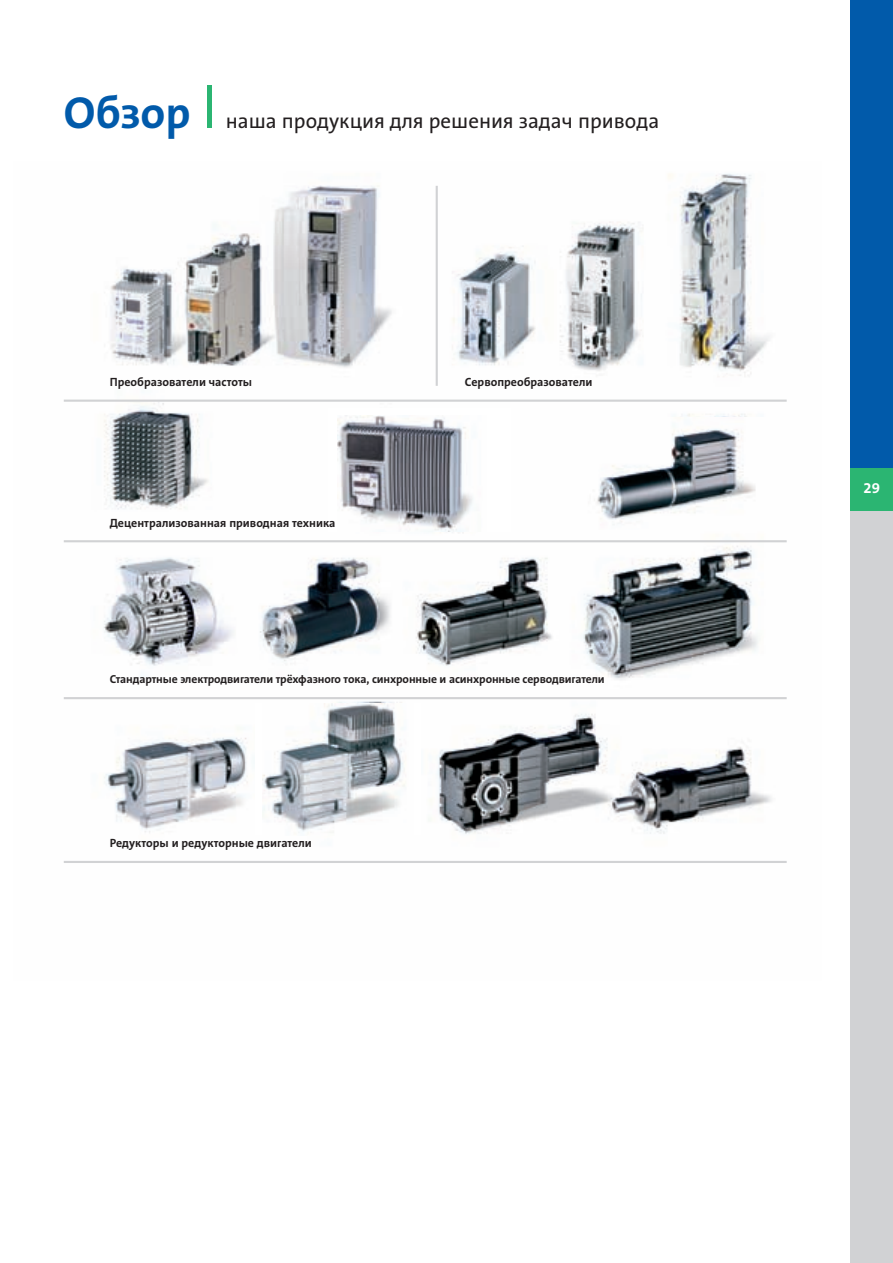
<style>
.page{position:relative;width:893px;height:1263px;background:#fff}
.page>*{position:absolute;margin:0;border:0;box-sizing:border-box;transform-origin:0 0}
.t1{font:21px "The Sans Cyr B5";color:#231f20}
.t2{font:700 15px "The Sans Cyr B7";color:#fff}
.t3{font:700 12px "The Sans Cyr B7";color:#231f20}
.t4{font:700 11.7px "The Sans Cyr B7";letter-spacing:-.01em;color:#231f20}
.s1{font-family:"The Sans Cyr B7";font-weight:700;font-size:45px;color:#015aaa}
</style>
<div class="page">
<div style="left:850px;top:0;width:43px;height:468px;background:#015aaa"></div>
<div style="left:850px;top:489px;width:43px;height:774px;background:#d1d2d4"></div>
<div style="left:850px;top:468px;width:43px;height:42px;background:#2bb572"></div>
<div style="left:207px;top:85px;width:5px;height:43px;background:#2bb572"></div>
<img style="left:63px;top:173px;width:724px;height:690px">
<hr style="left:64px;top:400px;width:723px;height:2px;background:#d1d2d4">
<hr style="left:64px;top:540px;width:723px;height:2px;background:#d1d2d4">
<hr style="left:64px;top:697px;width:723px;height:2px;background:#d1d2d4">
<hr style="left:64px;top:861px;width:723px;height:2px;background:#d1d2d4">
<hr style="left:436px;top:186px;width:2px;height:200px;background:#d1d2d4">
<div style="left:328px;top:408px;width:182px;height:123px;background:#fff"></div>
<img style="left:337px;top:415px;width:136px;height:116px">
<img style="left:576px;top:417px;width:210px;height:112px">
<div style="left:255px;top:703px;width:165px;height:132px;background:#fff"></div>
<img style="left:263px;top:703px;width:142px;height:130px">
<h1 class="t1" style="left:64px;top:112px;width:597px"><span class="s1">Обзор</span> наша продукция для решения задач привода</h1>
<p class="t3" style="left:110px;top:377px;width:144px">Преобразователи частоты</p>
<p class="t3" style="left:465px;top:377px;width:129px">Сервопреобразователи</p>
<p class="t3" style="left:110px;top:518px;width:227px">Децентрализованная приводная техника</p>
<p class="t4" style="left:110px;top:675px;width:496px">Стандартные электродвигатели трёхфазного тока, синхронные и асинхронные серводвигатели</p>
<p class="t3" style="left:110px;top:838px;width:204px">Редукторы и редукторные двигатели</p>
<p class="t2" style="left:863px;top:482px;width:18px">29</p>
</div>
